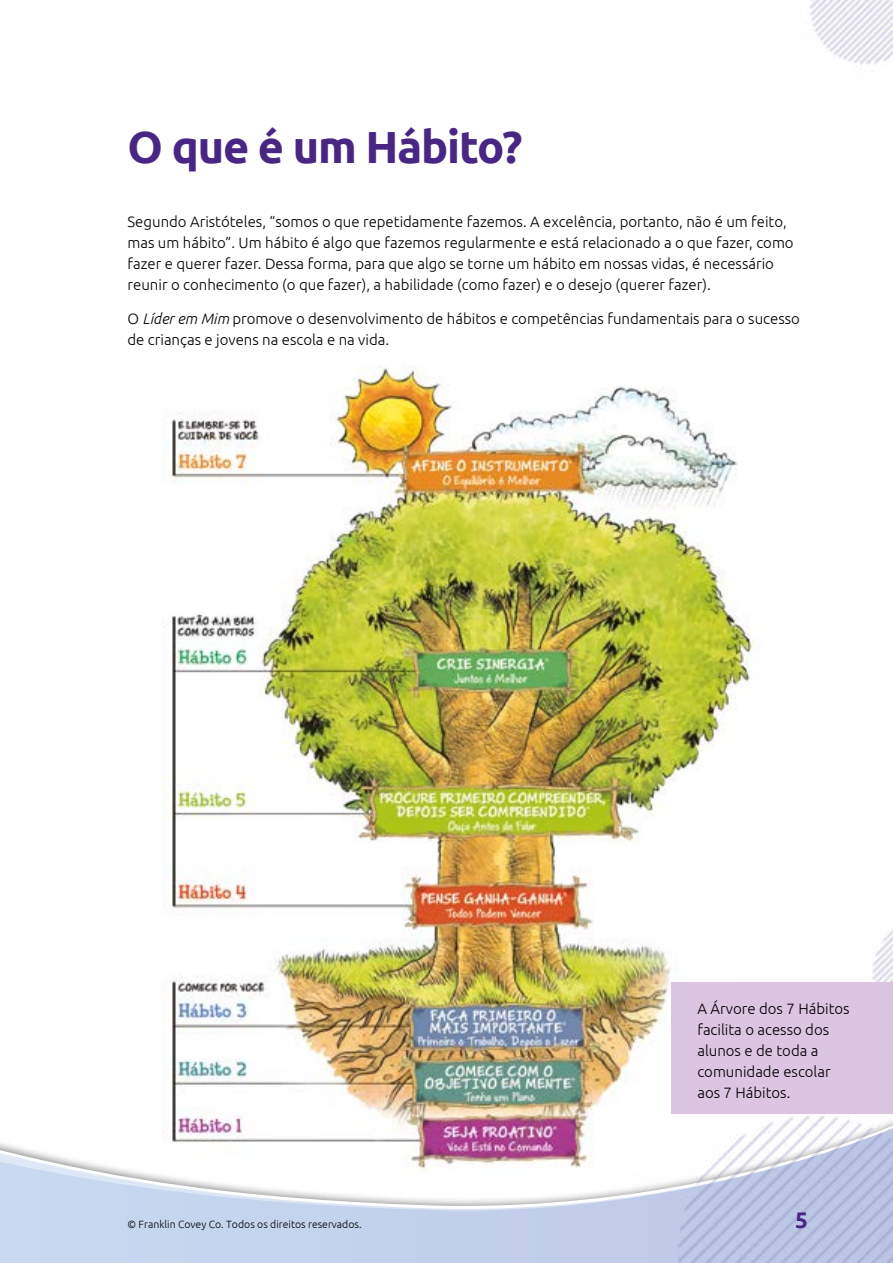
<style>
.page{position:relative;width:893px;height:1263px;background:#fff}
.page>*{position:absolute;margin:0;border:0;box-sizing:border-box;transform-origin:0 0}
.t1{font:700 45px "Ubuntu";letter-spacing:-.025em;color:#482683}
.t2{font:700 22.5px "Ubuntu";color:#482683}
.t3{font:300 15px/21px "Ubuntu";color:#000}
.t4{font:300 10.5px "Ubuntu";color:#000}
.s1{font-style:italic}
</style>
<div class="page">
<svg style="left:0;top:1143px;width:634px;height:120px"></svg>
<img style="left:634px;top:929px;width:259px;height:334px">
<img style="left:809px;top:0;width:84px;height:65px">
<img style="left:140px;top:365px;width:645px;height:809px">
<div style="left:672px;top:982px;width:221px;height:132px;background:#dcc5e1"></div>
<h1 class="t1" style="left:128px;top:119px;width:396px">O que é um Hábito?</h1>
<p class="t3" style="left:128px;top:211px;width:668px">Segundo Aristóteles, “somos o que repetidamente fazemos. A excelência, portanto, não é um feito, mas um hábito”. Um hábito é algo que fazemos regularmente e está relacionado a o que fazer, como fazer e querer fazer. Dessa forma, para que algo se torne um hábito em nossas vidas, é necessário reunir o conhecimento (o que fazer), a habilidade (como fazer) e o desejo (querer fazer).</p>
<p class="t3" style="left:128px;top:308px;width:674px">O <span class="s1">Líder em Mim</span> promove o desenvolvimento de hábitos e competências fundamentais para o sucesso de crianças e jovens na escola e na vida.</p>
<p class="t3" style="left:697px;top:998px;width:154px">A Árvore dos 7 Hábitos facilita o acesso dos alunos e de toda a comunidade escolar aos 7 Hábitos.</p>
<p class="t4" style="left:128px;top:1218px;width:236px">© Franklin Covey Co. Todos os direitos reservados.</p>
<h2 class="t2" style="left:795px;top:1206px;width:14px">5</h2>
</div>
